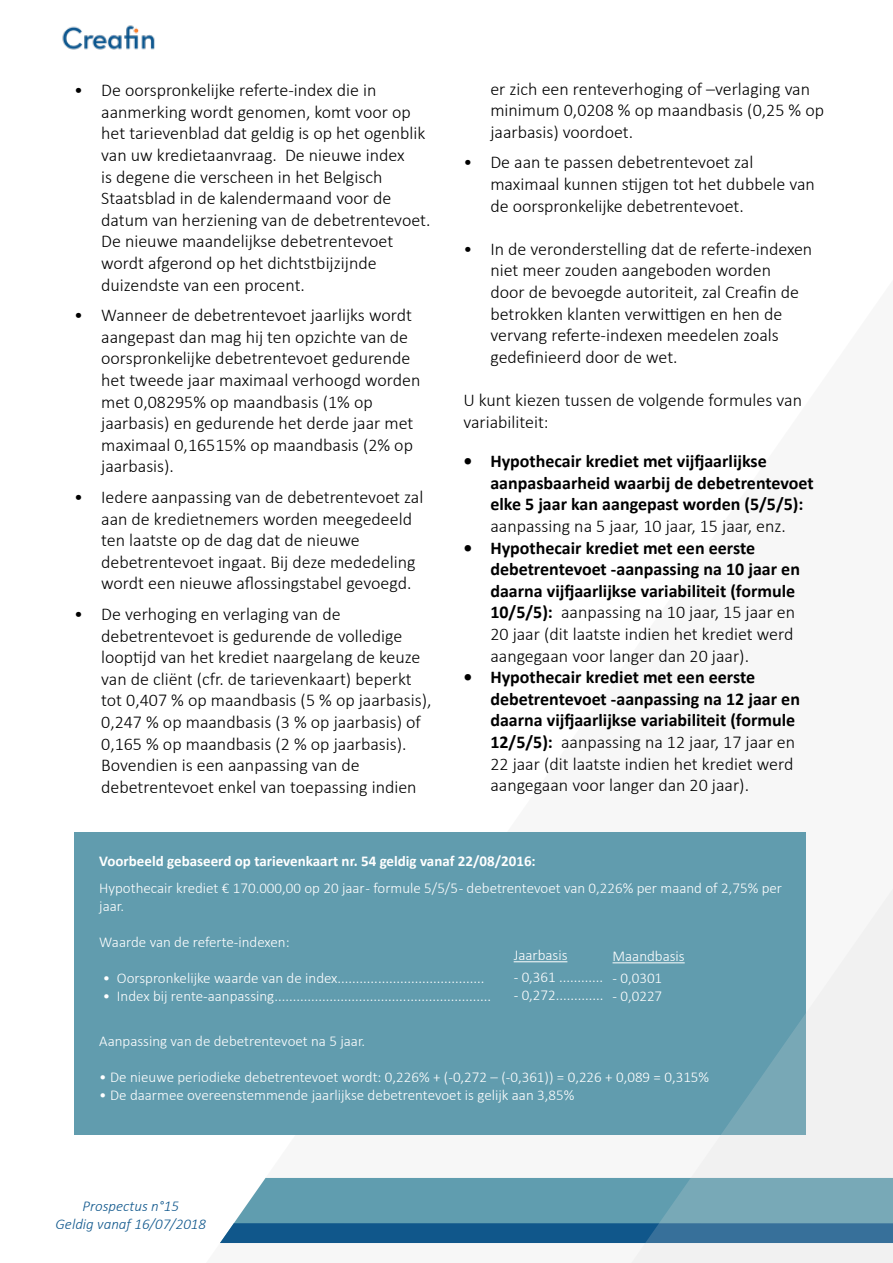
<style>
.page{position:relative;width:893px;height:1263px;background:#fff}
.page>*{position:absolute;margin:0;border:0;box-sizing:border-box;transform-origin:0 0}
.t1{font:300 18px/21.6px "Calibri";color:#000}
.t2{font:700 18px/21.6px "Calibri";color:#000}
.t3{font:300 15px/18px "Calibri";color:#fff}
.t4{font:700 15px "Calibri";color:#fff}
.t5{font:italic 300 15px/18px "Calibri";color:#0f578c;text-align:center}
.s1{font-weight:300}
</style>
<div class="page">
<svg style="left:220px;top:1178px;width:48px;height:65px"></svg>
<img style="left:62px;top:25px;width:93px;height:25px">
<div style="left:74px;top:832px;width:732px;height:303px;background:#619cae"></div>
<svg style="left:268px;top:889px;width:625px;height:374px"></svg>
<p class="t1" style="left:101px;top:79px;width:331px;text-indent:-27px">• De oorspronkelijke referte-index die in aanmerking wordt genomen, komt voor op het tarievenblad dat geldig is op het ogenblik van uw kredietaanvraag. De nieuwe index<br>is degene die verscheen in het Belgisch Staatsblad in de kalendermaand voor de datum van herziening van de debetrentevoet.<br>De nieuwe maandelijkse debetrentevoet wordt afgerond op het dichtstbijzijnde duizendste van een procent.</p>
<p class="t1" style="left:101px;top:304px;width:321px;text-indent:-27px">• Wanneer de debetrentevoet jaarlijks wordt aangepast dan mag hij ten opzichte van de oorspronkelijke debetrentevoet gedurende het tweede jaar maximaal verhoogd worden met 0,08295% op maandbasis (1% op jaarbasis) en gedurende het derde jaar met maximaal 0,16515% op maandbasis (2% op jaarbasis).</p>
<p class="t1" style="left:101px;top:486px;width:324px;text-indent:-27px">• Iedere aanpassing van de debetrentevoet zal aan de kredietnemers worden meegedeeld ten laatste op de dag dat de nieuwe debetrentevoet ingaat. Bij deze mededeling wordt een nieuwe aflossingstabel gevoegd.</p>
<p class="t1" style="left:101px;top:603px;width:332px;text-indent:-27px">• De verhoging en verlaging van de debetrentevoet is gedurende de volledige looptijd van het krediet naargelang de keuze van de cliënt (cfr. de tarievenkaart) beperkt tot 0,407 % op maandbasis (5 % op jaarbasis), 0,247 % op maandbasis (3 % op jaarbasis) of 0,165 % op maandbasis (2 % op jaarbasis).<br>Bovendien is een aanpassing van de debetrentevoet enkel van toepassing indien</p>
<p class="t1" style="left:490px;top:78px;width:335px">er zich een renteverhoging of –verlaging van minimum 0,0208 % op maandbasis (0,25 % op jaarbasis) voordoet.</p>
<p class="t1" style="left:490px;top:151px;width:326px;text-indent:-27px">• De aan te passen debetrentevoet zal maximaal kunnen stijgen tot het dubbele van de oorspronkelijke debetrentevoet.</p>
<p class="t1" style="left:490px;top:238px;width:323px;text-indent:-27px">• In de veronderstelling dat de referte-indexen niet meer zouden aangeboden worden<br>door de bevoegde autoriteit, zal Creafin de betrokken klanten verwittigen en hen de vervang referte-indexen meedelen zoals gedefinieerd door de wet.</p>
<p class="t1" style="left:463px;top:389px;width:340px">U kunt kiezen tussen de volgende formules van variabiliteit:</p>
<p class="t2" style="left:490px;top:450px;width:325px;text-indent:-27px">• Hypothecair krediet met vijfjaarlijkse aanpasbaarheid waarbij de debetrentevoet elke 5 jaar kan aangepast worden (5/5/5):</p>
<p class="t1" style="left:490px;top:515px;width:297px">aanpassing na 5 jaar, 10 jaar, 15 jaar, enz.</p>
<p class="t2" style="left:490px;top:536px;width:311px;text-indent:-27px">• Hypothecair krediet met een eerste debetrentevoet -aanpassing na 10 jaar en daarna vijfjaarlijkse variabiliteit (formule 10/5/5): <span class="s1">aanpassing na 10 jaar, 15 jaar en 20 jaar (dit laatste indien het krediet werd aangegaan voor langer dan 20 jaar).</span></p>
<p class="t2" style="left:490px;top:666px;width:311px;text-indent:-27px">• Hypothecair krediet met een eerste debetrentevoet -aanpassing na 12 jaar en daarna vijfjaarlijkse variabiliteit (formule 12/5/5): <span class="s1">aanpassing na 12 jaar, 17 jaar en 22 jaar (dit laatste indien het krediet werd aangegaan voor langer dan 20 jaar).</span></p>
<p class="t4" style="left:99px;top:850px;width:438px">Voorbeeld gebaseerd op tarievenkaart nr. 54 geldig vanaf 22/08/2016:</p>
<p class="t3" style="left:99px;top:879px;width:684px">Hypothecair krediet € 170.000,00 op 20 jaar - formule 5/5/5 - debetrentevoet van 0,226% per maand of 2,75% per jaar.</p>
<p class="t3" style="left:99px;top:933px;width:192px">Waarde van de referte-indexen:</p>
<p class="t3" style="left:103px;top:969px;width:383px">• Oorspronkelijke waarde van de index........................................</p>
<p class="t3" style="left:103px;top:987px;width:390px">• Index bij rente-aanpassing...........................................................</p>
<p class="t3" style="left:99px;top:1032px;width:267px">Aanpassing van de debetrentevoet na 5 jaar.</p>
<p class="t3" style="left:99px;top:1068px;width:611px">• De nieuwe periodieke debetrentevoet wordt: 0,226% + (-0,272 – (-0,361)) = 0,226 + 0,089 = 0,315%</p>
<p class="t3" style="left:99px;top:1086px;width:477px">• De daarmee overeenstemmende jaarlijkse debetrentevoet is gelijk aan 3,85%</p>
<p class="t3" style="left:514px;top:946px;width:55px">Jaarbasis</p>
<p class="t3" style="left:514px;top:968px;width:91px">- 0,361 ............</p>
<p class="t3" style="left:514px;top:986px;width:91px">- 0,272.............</p>
<p class="t3" style="left:612px;top:947px;width:74px">Maandbasis</p>
<p class="t3" style="left:612px;top:969px;width:51px">- 0,0301</p>
<p class="t3" style="left:612px;top:987px;width:51px">- 0,0227</p>
<p class="t5" style="left:56px;top:1197px;width:152px">Prospectus n°15<br>Geldig vanaf 16/07/2018</p>
</div>
